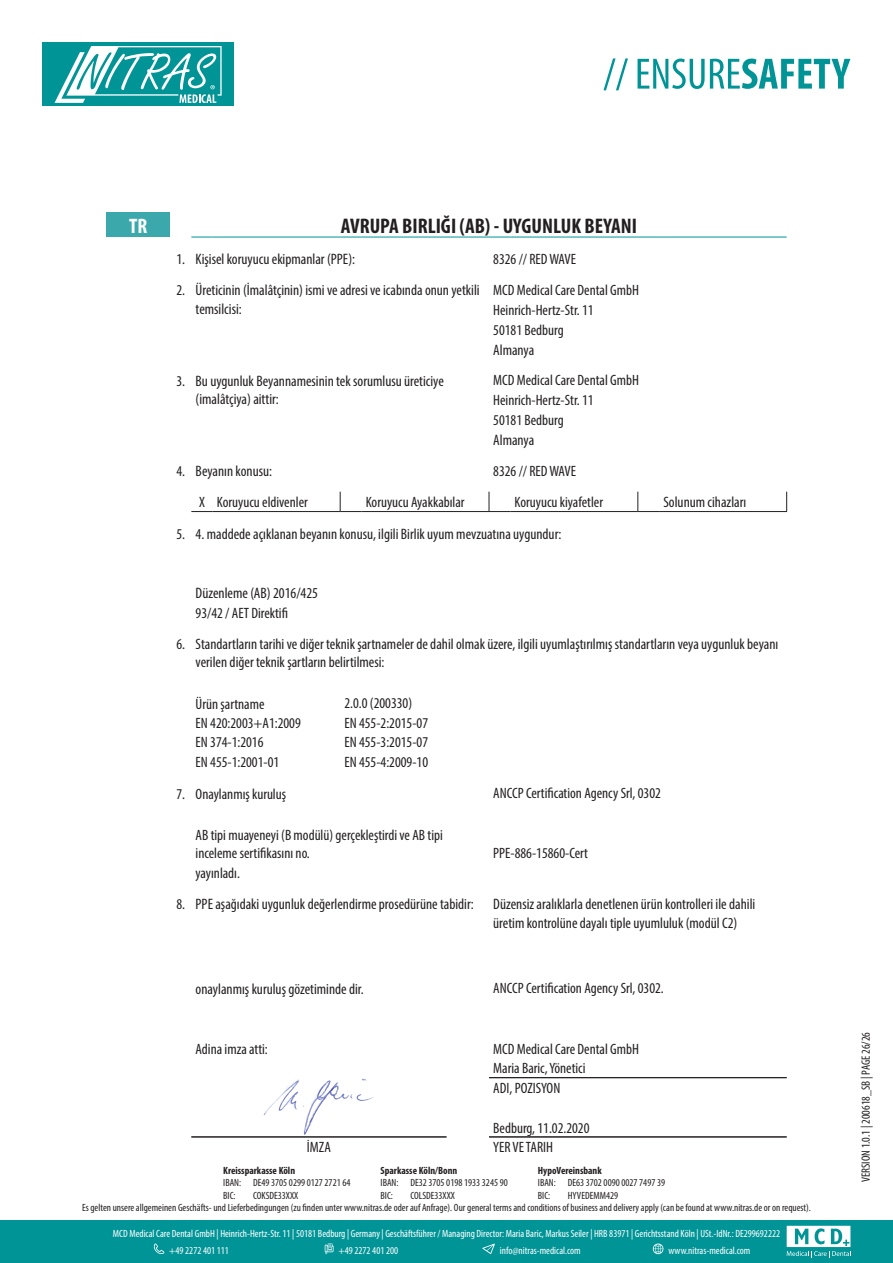
<style>
.page{position:relative;width:893px;height:1263px;background:#fff}
.page>*{position:absolute;margin:0;border:0;box-sizing:border-box;transform-origin:0 0}
.t1{font:700 condensed 21.15px "Myriad Pro";color:#231f20}
.t2{font:700 condensed 21px "Myriad Pro";color:#fff}
.t3{font:condensed 15.15px/18.1px "Myriad Pro";color:#231f20}
.t4{font:condensed 15px/19.8px "Myriad Pro";color:#231f20}
.t5{font:condensed 12px "Myriad Pro";color:#231f20}
.t6{font:condensed 10.5px/12.6px "Myriad Pro";color:#231f20}
.t7{font:condensed 10.5px/17px "Myriad Pro";color:#fff}
.t8{font:700 condensed 10.5px "Myriad Pro";color:#231f20}
</style>
<div class="page">
<svg style="left:264px;top:1078px;width:110px;height:57px"></svg>
<svg style="left:603px;top:58px;width:247px;height:32px"></svg>
<div style="left:43px;top:43px;width:191px;height:63px;background:#009497"></div>
<svg style="left:55px;top:46px;width:167px;height:57px"></svg>
<div style="left:0;top:1220px;width:893px;height:43px;background:#009497"></div>
<svg style="left:787px;top:1226px;width:64px;height:32px"></svg>
<svg style="left:154px;top:1243px;width:10px;height:11px"></svg>
<svg style="left:325px;top:1243px;width:9px;height:11px"></svg>
<svg style="left:482px;top:1243px;width:13px;height:11px"></svg>
<svg style="left:653px;top:1243px;width:10px;height:11px"></svg>
<div style="left:106px;top:213px;width:64px;height:24px;background:#3ba9ac"></div>
<svg style="left:786px;top:491px;width:1px;height:20px"></svg>
<svg style="left:191px;top:511px;width:22px;height:1px"></svg>
<hr style="left:213px;top:511px;width:127px;height:1px;background:#231f20">
<svg style="left:340px;top:491px;width:21px;height:21px"></svg>
<hr style="left:361px;top:511px;width:128px;height:1px;background:#231f20">
<svg style="left:489px;top:491px;width:21px;height:21px"></svg>
<hr style="left:510px;top:511px;width:128px;height:1px;background:#231f20">
<svg style="left:637px;top:491px;width:22px;height:21px"></svg>
<hr style="left:659px;top:511px;width:128px;height:1px;background:#231f20">
<svg style="left:191px;top:236px;width:22px;height:2px"></svg>
<hr style="left:213px;top:237px;width:127px;height:1px;background:#009497">
<svg style="left:340px;top:236px;width:21px;height:2px"></svg>
<hr style="left:361px;top:237px;width:128px;height:1px;background:#009497">
<svg style="left:489px;top:236px;width:21px;height:2px"></svg>
<hr style="left:510px;top:237px;width:128px;height:1px;background:#009497">
<svg style="left:638px;top:236px;width:21px;height:2px"></svg>
<hr style="left:659px;top:237px;width:128px;height:1px;background:#009497">
<hr style="left:191px;top:1136px;width:255px;height:1px;background:#231f20">
<hr style="left:489px;top:1077px;width:298px;height:1px;background:#231f20">
<hr style="left:489px;top:1136px;width:298px;height:1px;background:#231f20">
<p class="t2" style="left:129px;top:213px;width:20px">TR</p>
<p class="t1" style="left:341px;top:212px;width:298px">AVRUPA BIRLIĞI (AB) - UYGUNLUK BEYANI</p>
<p class="t4" style="left:176px;top:249px;width:10px">1.</p>
<p class="t3" style="left:196px;top:250px;width:161px">Kişisel koruyucu ekipmanlar (PPE):</p>
<p class="t4" style="left:176px;top:280px;width:10px">2.</p>
<p class="t3" style="left:196px;top:281px;width:286px">Üreticinin (İmalâtçinin) ismi ve adresi ve icabında onun yetkili temsilcisi:</p>
<p class="t3" style="left:493px;top:340px;width:42px">Almanya</p>
<p class="t4" style="left:176px;top:371px;width:10px">3.</p>
<p class="t3" style="left:196px;top:371px;width:250px">Bu uygunluk Beyannamesinin tek sorumlusu üreticiye (imalâtçiya) aittir:</p>
<p class="t3" style="left:493px;top:431px;width:42px">Almanya</p>
<p class="t4" style="left:176px;top:461px;width:10px">4.</p>
<p class="t3" style="left:196px;top:462px;width:78px">Beyanın konusu:</p>
<p class="t4" style="left:217px;top:492px;width:92px">Koruyucu eldivenler</p>
<p class="t4" style="left:366px;top:492px;width:100px">Koruyucu Ayakkabılar</p>
<p class="t4" style="left:514px;top:492px;width:90px">Koruyucu kiyafetler</p>
<p class="t3" style="left:663px;top:493px;width:84px">Solunum cihazları</p>
<p class="t4" style="left:176px;top:524px;width:10px">5.</p>
<p class="t3" style="left:196px;top:524px;width:367px">4. maddede açıklanan beyanın konusu, ilgili Birlik uyum mevzuatına uygundur:</p>
<h2 class="t2" style="left:129px;top:212px;width:20px">DE</h2>
<p class="t4" style="left:493px;top:243px;width:147px;line-height:31px">8326 // RED WAVE<br>MCD Medical Care Dental GmbH</p>
<p class="t4" style="left:493px;top:300px;width:102px">Heinrich-Hertz-Str. 11<br>50181 Bedburg</p>
<p class="t4" style="left:493px;top:370px;width:147px">MCD Medical Care Dental GmbH<br>Heinrich-Hertz-Str. 11<br>50181 Bedburg</p>
<p class="t4" style="left:493px;top:460px;width:84px">8326 // RED WAVE</p>
<p class="t4" style="left:199px;top:491px;width:7px">X</p>
<p class="t3" style="left:196px;top:584px;width:124px">Düzenleme (AB) 2016/425</p>
<p class="t4" style="left:196px;top:603px;width:94px">93/42 / AET Direktifi</p>
<p class="t4" style="left:176px;top:634px;width:10px">6.</p>
<p class="t3" style="left:196px;top:635px;width:584px">Standartların tarihi ve diğer teknik şartnameler de dahil olmak üzere, ilgili uyumlaştırılmış standartların veya uygunluk beyanı verilen diğer teknik şartların belirtilmesi:</p>
<p class="t4" style="left:196px;top:694px;width:70px">Ürün şartname</p>
<p class="t4" style="left:344px;top:693px;width:69px">2.0.0 (200330)</p>
<p class="t4" style="left:196px;top:712px;width:107px">EN 420:2003+A1:2009</p>
<p class="t4" style="left:344px;top:712px;width:85px">EN 455-2:2015-07</p>
<p class="t4" style="left:196px;top:732px;width:69px">EN 374-1:2016</p>
<p class="t4" style="left:344px;top:732px;width:85px">EN 455-3:2015-07</p>
<p class="t4" style="left:196px;top:752px;width:85px">EN 455-1:2001-01</p>
<p class="t4" style="left:344px;top:752px;width:85px">EN 455-4:2009-10</p>
<p class="t4" style="left:493px;top:783px;width:169px">ANCCP Certification Agency Srl, 0302</p>
<p class="t4" style="left:176px;top:784px;width:10px">7.</p>
<p class="t4" style="left:196px;top:784px;width:92px">Onaylanmış kuruluş</p>
<p class="t4" style="left:196px;top:826px;width:249px;line-height:18px">AB tipi muayeneyi (B modülü) gerçekleştirdi ve AB tipi inceleme sertifikasını no.</p>
<p class="t4" style="left:196px;top:863px;width:46px">yayınladı.</p>
<p class="t4" style="left:176px;top:894px;width:10px">8.</p>
<p class="t3" style="left:196px;top:895px;width:280px">PPE aşağıdaki uygunluk değerlendirme prosedürüne tabidir:</p>
<p class="t3" style="left:493px;top:895px;width:264px">Düzensiz aralıklarla denetlenen ürün kontrolleri ile dahili üretim kontrolüne dayalı tiple uyumluluk (modül C2)</p>
<p class="t4" style="left:493px;top:842px;width:96px">PPE-886-15860-Cert</p>
<p class="t3" style="left:196px;top:980px;width:170px">onaylanmış kuruluş gözetiminde dir.</p>
<p class="t4" style="left:196px;top:1038px;width:74px">Adina imza atti:</p>
<p class="t4" style="left:493px;top:978px;width:172px">ANCCP Certification Agency Srl, 0302.</p>
<p class="t4" style="left:493px;top:1038px;width:147px">MCD Medical Care Dental GmbH</p>
<p class="t4" style="left:493px;top:1058px;width:94px">Maria Baric, Yönetici</p>
<p class="t4" style="left:493px;top:1078px;width:69px">ADI, POZISYON</p>
<p class="t4" style="left:493px;top:1117px;width:98px">Bedburg, 11.02.2020</p>
<p class="t4" style="left:307px;top:1137px;width:25px">İMZA</p>
<p class="t4" style="left:493px;top:1137px;width:61px">YER VE TARIH</p>
<p class="t8" style="left:223px;top:1164px;width:73px">Kreissparkasse Köln</p>
<p class="t8" style="left:381px;top:1164px;width:78px">Sparkasse Köln/Bonn</p>
<p class="t8" style="left:538px;top:1164px;width:65px">HypoVereinsbank</p>
<p class="t6" style="left:223px;top:1176px;width:19px">IBAN:<br>BIC:</p>
<p class="t6" style="left:253px;top:1176px;width:99px">DE49 3705 0299 0127 2721 64<br>COKSDE33XXX</p>
<p class="t6" style="left:381px;top:1176px;width:19px">IBAN:<br>BIC:</p>
<p class="t6" style="left:410px;top:1176px;width:99px">DE32 3705 0198 1933 3245 90<br>COLSDE33XXX</p>
<p class="t6" style="left:538px;top:1176px;width:19px">IBAN:<br>BIC:</p>
<p class="t6" style="left:568px;top:1176px;width:99px">DE63 3702 0090 0027 7497 39</p>
<p class="t6" style="left:568px;top:1189px;width:52px">HYVEDEMM429</p>
<p class="t6" style="left:82px;top:1201px;width:730px">Es gelten unsere allgemeinen Geschäfts- und Lieferbedingungen (zu finden unter www.nitras.de oder auf Anfrage). Our general terms and conditions of business and delivery apply (can be found at www.nitras.de or on request).</p>
<p class="t7" style="left:169px;top:1225px;width:612px;text-indent:-56px">MCD Medical Care Dental GmbH | Heinrich-Hertz-Str. 11 | 50181 Bedburg | Germany | Geschäftsführer / Managing Director: Maria Baric, Markus Seiler | HRB 83971 | Gerichtsstand Köln | USt.-IdNr.: DE299692222 +49 2272 401 111</p>
<p class="t7" style="left:338px;top:1242px;width:61px">+49 2272 401 200</p>
<p class="t7" style="left:500px;top:1242px;width:82px">info@nitras-medical.com</p>
<p class="t7" style="left:668px;top:1242px;width:84px">www.nitras-medical.com</p>
<p class="t5" style="left:859px;top:1182px;width:151px;rotate:-90deg">VERSION 1.0.1 | 200618_SB | PAGE 26/26</p>
</div>
